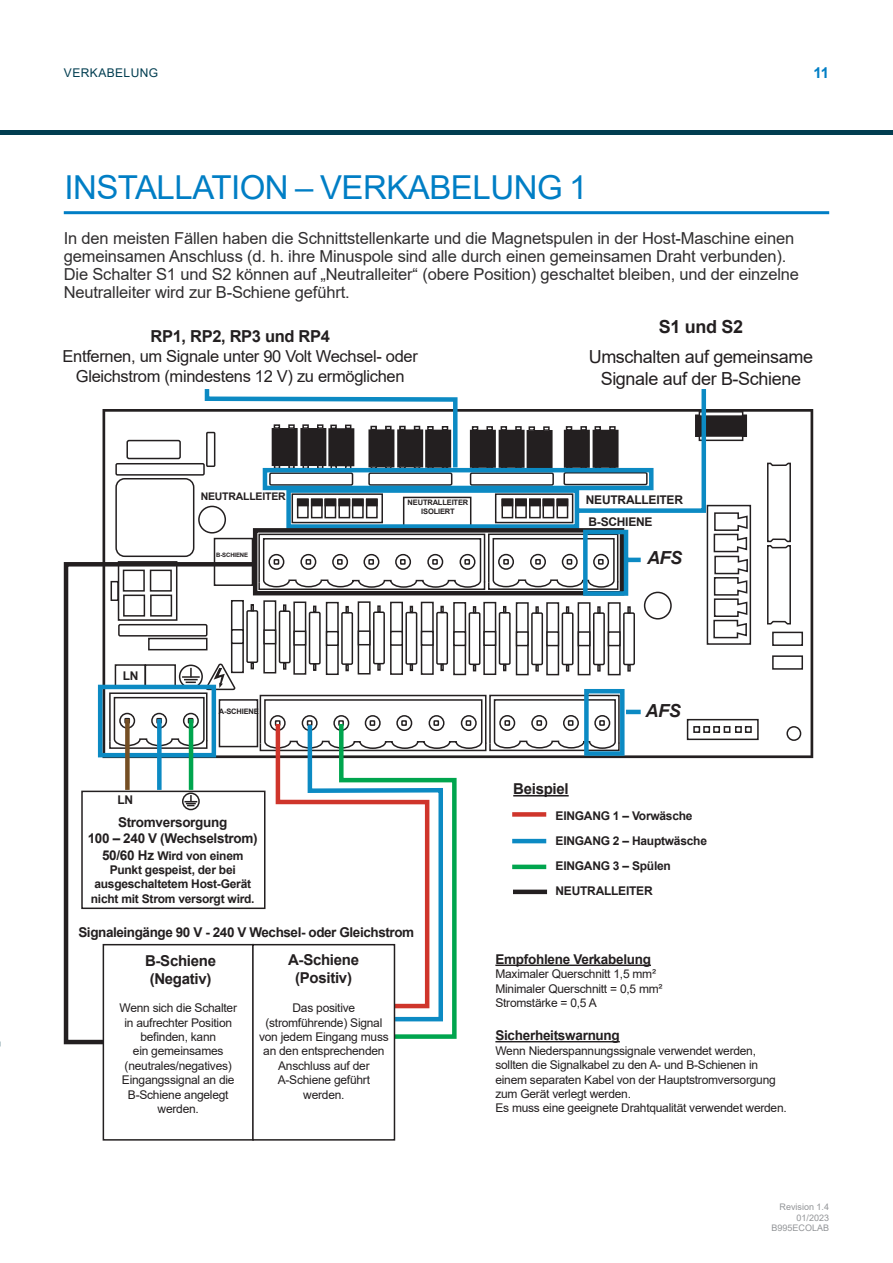
<style>
.page{position:relative;width:893px;height:1263px;background:#fff}
.page>*{position:absolute;margin:0;border:0;box-sizing:border-box;transform-origin:0 0}
.PAGE_TITLE_FIRST_INS{font:33px "Arial";letter-spacing:-.015em;color:#007ec5}
.t1{font:18px/21.6px "Arial";letter-spacing:-.02em;color:#231f20;text-align:center}
.t2{font:700 18px "Arial";letter-spacing:-.02em;color:#231f20}
.t3{font:italic 700 18px "Arial";letter-spacing:-.02em;color:#231f20}
.t4{font:700 17.55px "Arial";color:#231f20}
.PRODUCT_STANDFIRST{font:16.5px/18px "Arial";letter-spacing:-.01em;color:#312f30}
.t5{font:16.5px/19.8px "Arial";letter-spacing:-.02em;color:#231f20;text-align:center}
.t6{font:700 16.5px "Arial";letter-spacing:-.02em;color:#231f20}
.t7{font:700 15px/18px "Arial";letter-spacing:-.02em;color:#231f20;text-align:center}
.t8{font:700 15px "Arial";color:#007ec5}
.t9{font:700 13.5px "Arial";letter-spacing:-.02em;color:#231f20}
.t10{font:12.15px "Arial";color:#231f20}
.t11{font:12px/14.4px "Arial";letter-spacing:-.02em;color:#231f20;text-align:center}
.t12{font:700 12px/14.4px "Arial";letter-spacing:-.02em;color:#231f20;text-align:center}
.t13{font:12px "Arial";color:#013d50}
.t14{font:700 10.5px "Arial";letter-spacing:-.02em;color:#231f20}
.t15{font:9px/10.5px "Arial";color:#939598;text-align:right}
.t16{font:700 7.5px/9px "Arial";letter-spacing:-.02em;color:#231f20;text-align:center}
.t17{font:700 6px "Arial";letter-spacing:-.02em;color:#231f20}
.s1{font-size:13.5px}
</style>
<div class="page">
<hr style="left:0;top:130px;width:893px;height:4px;background:#013d50">
<hr style="left:64px;top:211px;width:765px;height:3px;background:#007ec5">
<svg style="left:708px;top:409px;width:105px;height:349px"></svg>
<svg style="left:766px;top:462px;width:26px;height:163px"></svg>
<div style="left:707px;top:506px;width:43px;height:138px;background:#fff"></div>
<div style="left:707px;top:505px;width:44px;height:140px;border:2px solid #231f20"></div>
<svg style="left:713px;top:512px;width:36px;height:127px"></svg>
<div style="left:773px;top:632px;width:29px;height:13px;background:#fff"></div>
<div style="left:772px;top:632px;width:31px;height:14px;border:2px solid #231f20"></div>
<div style="left:773px;top:656px;width:29px;height:13px;background:#fff"></div>
<div style="left:772px;top:655px;width:31px;height:15px;border:2px solid #231f20"></div>
<div style="left:688px;top:720px;width:70px;height:19px;background:#fff"></div>
<div style="left:687px;top:719px;width:72px;height:21px;border:2px solid #231f20"></div>
<div style="left:703px;top:726px;width:7px;height:7px;border:2px solid #231f20"></div>
<div style="left:713px;top:726px;width:7px;height:7px;border:2px solid #231f20"></div>
<svg style="left:708px;top:727px;width:16px;height:5px"></svg>
<div style="left:724px;top:726px;width:6px;height:7px;border:2px solid #231f20"></div>
<div style="left:787px;top:727px;width:14px;height:13px;background:#fff;border-radius:50%"></div>
<div style="left:786px;top:726px;width:15px;height:15px;border:2px solid #231f20;border-radius:50%"></div>
<div style="left:694px;top:414px;width:54px;height:24px;background:#231f20"></div>
<div style="left:693px;top:413px;width:55px;height:25px;border:2px solid #fff"></div>
<div style="left:699px;top:411px;width:44px;height:6px;border:2px solid #231f20"></div>
<div style="left:699px;top:435px;width:44px;height:6px;border:2px solid #231f20"></div>
<div style="left:735px;top:726px;width:7px;height:7px;border:2px solid #231f20"></div>
<svg style="left:736px;top:727px;width:9px;height:5px"></svg>
<div style="left:745px;top:726px;width:7px;height:7px;border:2px solid #231f20"></div>
<svg style="left:102px;top:389px;width:606px;height:370px"></svg>
<div style="left:263px;top:468px;width:390px;height:22px;border:4px solid #0c8ac3"></div>
<svg style="left:202px;top:389px;width:258px;height:83px"></svg>
<div style="left:103px;top:944px;width:151px;height:196px;border:2px solid #231f20"></div>
<div style="left:252px;top:944px;width:143px;height:196px;border:2px solid #231f20"></div>
<svg style="left:63px;top:562px;width:192px;height:484px"></svg>
<svg style="left:81px;top:527px;width:564px;height:514px"></svg>
<hr style="left:495px;top:964px;width:156px;height:2px;background:#231f20">
<hr style="left:495px;top:1041px;width:125px;height:1px;background:#231f20">
<hr style="left:513px;top:795px;width:56px;height:1px;background:#231f20">
<p class="t13" style="left:64px;top:64px;width:18px">Verkabelung</p>
<p class="t8" style="left:813px;top:62px;width:17px">11</p>
<p class="PAGE_TITLE_FIRST_INS" style="left:64px;top:165px;width:525px">INSTALLATION – VERKABELUNG 1</p>
<p class="PRODUCT_STANDFIRST" style="left:64px;top:229px;width:732px">In den meisten Fällen haben die Schnittstellenkarte und die Magnetspulen in der Host-Maschine einen gemeinsamen Anschluss (d. h. ihre Minuspole sind alle durch einen gemeinsamen Draht verbunden).</p>
<p class="PRODUCT_STANDFIRST" style="left:64px;top:265px;width:737px">Die Schalter S1 und S2 können auf „Neutralleiter“ (obere Position) geschaltet bleiben, und der einzelne<br>Neutralleiter wird zur B-Schiene geführt.</p>
<h3 class="t4" style="left:654px;top:323px;width:93px">LK10-LK19</h3>
<p class="t2" style="left:659px;top:314px;width:86px">S1 und S2</p>
<p class="t1" style="left:589px;top:346px;width:226px">Umschalten auf gemeinsame<br>Signale auf der B-Schiene</p>
<p class="t6" style="left:150px;top:325px;width:181px">RP1, RP2, RP3 und RP4</p>
<p class="t5" style="left:63px;top:346px;width:357px">Entfernen, um Signale unter 90 Volt Wechsel- oder<br>Gleichstrom (mindestens 12 V) zu ermöglichen</p>
<p class="t14" style="left:201px;top:489px;width:86px">NEUTRALLEITER</p>
<p class="t12" style="left:123px;top:668px;width:17px">LN</p>
<p class="t12" style="left:118px;top:793px;width:17px">LN</p>
<p class="t17" style="left:216px;top:551px;width:34px">B-SCHIENE</p>
<p class="t16" style="left:219px;top:707px;width:42px">A-SCHIENE</p>
<p class="t9" style="left:118px;top:813px;width:111px">Stromversorgung</p>
<p class="t9" style="left:88px;top:829px;width:172px">100 – 240 V (Wechselstrom)</p>
<p class="t12" style="left:91px;top:848px;width:165px"><span class="s1">50/60 Hz</span> Wird von einem<br>Punkt gespeist, der bei ausgeschaltetem Host-Gerät nicht mit Strom versorgt wird.</p>
<p class="t16" style="left:408px;top:498px;width:62px">NEUTRALLEITER<br>ISOLIERT</p>
<p class="t12" style="left:586px;top:493px;width:99px">NEUTRALLEITER</p>
<p class="t12" style="left:588px;top:515px;width:66px">B-SCHIENE</p>
<p class="t3" style="left:647px;top:546px;width:37px">AFS</p>
<p class="t7" style="left:513px;top:780px;width:57px">Beispiel</p>
<p class="t3" style="left:645px;top:699px;width:37px">AFS</p>
<p class="t12" style="left:556px;top:809px;width:139px">EINGANG 1 – Vorwäsche</p>
<p class="t12" style="left:556px;top:834px;width:153px">EINGANG 2 – Hauptwäsche</p>
<p class="t12" style="left:556px;top:859px;width:117px">EINGANG 3 – Spülen</p>
<p class="t12" style="left:556px;top:884px;width:99px">NEUTRALLEITER</p>
<p class="t9" style="left:78px;top:923px;width:337px">Signaleingänge 90 V - 240 V Wechsel- oder Gleichstrom</p>
<p class="t7" style="left:145px;top:952px;width:72px">B-Schiene (Negativ)</p>
<p class="t7" style="left:288px;top:951px;width:72px">A-Schiene (Positiv)</p>
<p class="t9" style="left:495px;top:950px;width:157px">Empfohlene Verkabelung</p>
<p class="t11" style="left:495px;top:967px;width:162px">Maximaler Querschnitt 1,5 mm²</p>
<p class="t11" style="left:495px;top:981px;width:169px">Minimaler Querschnitt = 0,5 mm²</p>
<p class="t11" style="left:495px;top:995px;width:103px">Stromstärke = 0,5 A</p>
<p class="t9" style="left:495px;top:1026px;width:126px">Sicherheitswarnung</p>
<p class="t11" style="left:495px;top:1043px;width:282px;text-align:left">Wenn Niederspannungssignale verwendet werden, sollten die Signalkabel zu den A- und B-Schienen in einem separaten Kabel von der Hauptstromversorgung zum Gerät verlegt werden.</p>
<p class="t11" style="left:495px;top:1101px;width:293px">Es muss eine geeignete Drahtqualität verwendet werden.</p>
<p class="t11" style="left:120px;top:1001px;width:119px">Wenn sich die Schalter in aufrechter Position befinden, kann<br>ein gemeinsames (neutrales/negatives)<br>Eingangssignal an die<br>B-Schiene angelegt werden.</p>
<p class="t11" style="left:259px;top:1001px;width:131px">Das positive (stromführende) Signal von jedem Eingang muss an den entsprechenden<br>Anschluss auf der<br>A-Schiene geführt werden.</p>
<p class="t10" style="left:267px;top:1071px;width:119px">Seperate connections</p>
<p class="t15" style="left:771px;top:1202px;width:59px">Revision 1.4<br>01/2023<br>B995ECOLAB</p>
</div>
